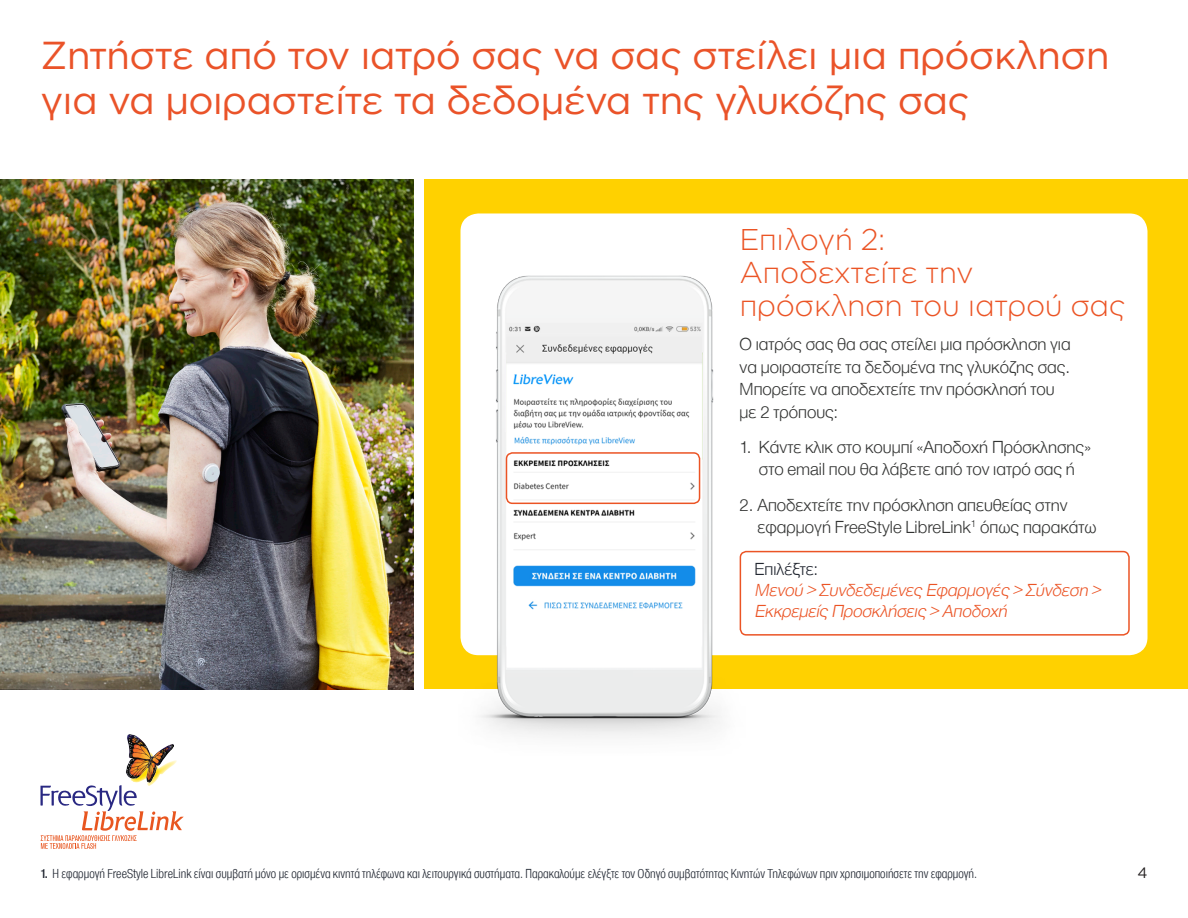
<style>
.page{position:relative;width:1188px;height:918px;background:#fff}
.page>*{position:absolute;margin:0;border:0;box-sizing:border-box;transform-origin:0 0}
.option_3_headline{font:39px/45px "Gotham Greek";letter-spacing:-.02em;color:#ea5329}
.subhead{font:300 30px/33px "Gotham Greek";letter-spacing:-.025em;color:#eb5425}
.subhead-2{font:300 18px/22.5px "Helvetica Neue Greek";color:#323332}
.subhead-3{font:italic 300 18px/21px "Helvetica Neue Greek";color:#eb5425}
.subhead-4{font:300 18px "Helvetica Neue Greek";color:#222731}
.t1{font:15px "Gotham Greek";color:#231f20}
.t2{font:300 condensed 13.5px "Helvetica Neue Greek";color:#1f2530}
.s1{font-weight:500}
</style>
<div class="page">
<div style="left:424px;top:179px;width:764px;height:510px;background:#ffd100"></div>
<div style="left:460px;top:213px;width:688px;height:442px;background:#fff;border-radius:18px"></div>
<img style="left:0;top:179px;width:414px;height:510px">
<div style="left:740px;top:551px;width:390px;height:85px;border:2px solid #eb5425;border-radius:6px"></div>
<img style="left:127px;top:734px;width:47px;height:17px">
<svg style="left:40px;top:751px;width:144px;height:98px"></svg>
<img style="left:460px;top:262px;width:287px;height:475px">
<div style="left:506px;top:452px;width:194px;height:52px;border:2px solid #eb5425;border-radius:6px"></div>
<p class="option_3_headline" style="left:40px;top:32px;width:1071px">Ζητήστε από τον ιατρό σας να σας στείλει μια πρόσκληση για να μοιραστείτε τα δεδομένα της γλυκόζης σας</p>
<p class="subhead" style="left:740px;top:223px;width:148px">Επιλογή 2:</p>
<p class="subhead" style="left:740px;top:256px;width:388px">Αποδεχτείτε την πρόσκληση του ιατρού σας</p>
<p class="subhead-2" style="left:740px;top:333px;width:333px">Ο ιατρός σας θα σας στείλει μια πρόσκληση για να μοιραστείτε τα δεδομένα της γλυκόζης σας.<br>Μπορείτε να αποδεχτείτε την πρόσκλησή του με 2 τρόπους:</p>
<p class="subhead-2" style="left:740px;top:435px;width:353px;text-align:center">1. Κάντε κλικ στο κουμπί «Αποδοχή Πρόσκλησης» στο email που θα λάβετε από τον ιατρό σας ή</p>
<p class="subhead-2" style="left:757px;top:493px;width:341px;text-indent:-18px">2. Αποδεχτείτε την πρόσκληση απευθείας στην εφαρμογή FreeStyle LibreLink<sup>1</sup> όπως παρακάτω</p>
<p class="subhead-4" style="left:755px;top:560px;width:65px">Επιλέξτε:</p>
<p class="subhead-3" style="left:755px;top:580px;width:351px">Μενού &gt; Συνδεδεμένες Εφαρμογές &gt; Σύνδεση &gt;<br>Εκκρεμείς Προσκλήσεις &gt; Αποδοχή</p>
<p class="t2" style="left:40px;top:866px;width:938px"><span class="s1">1.</span> Η εφαρμογή FreeStyle LibreLink είναι συμβατή μόνο με ορισμένα κινητά τηλέφωνα και λειτουργικά συστήματα. Παρακαλούμε ελέγξτε τον Οδηγό συμβατότητας Κινητών Τηλεφώνων πριν χρησιμοποιήσετε την εφαρμογή.</p>
<p class="t1" style="left:1137px;top:864px;width:12px">4</p>
</div>
